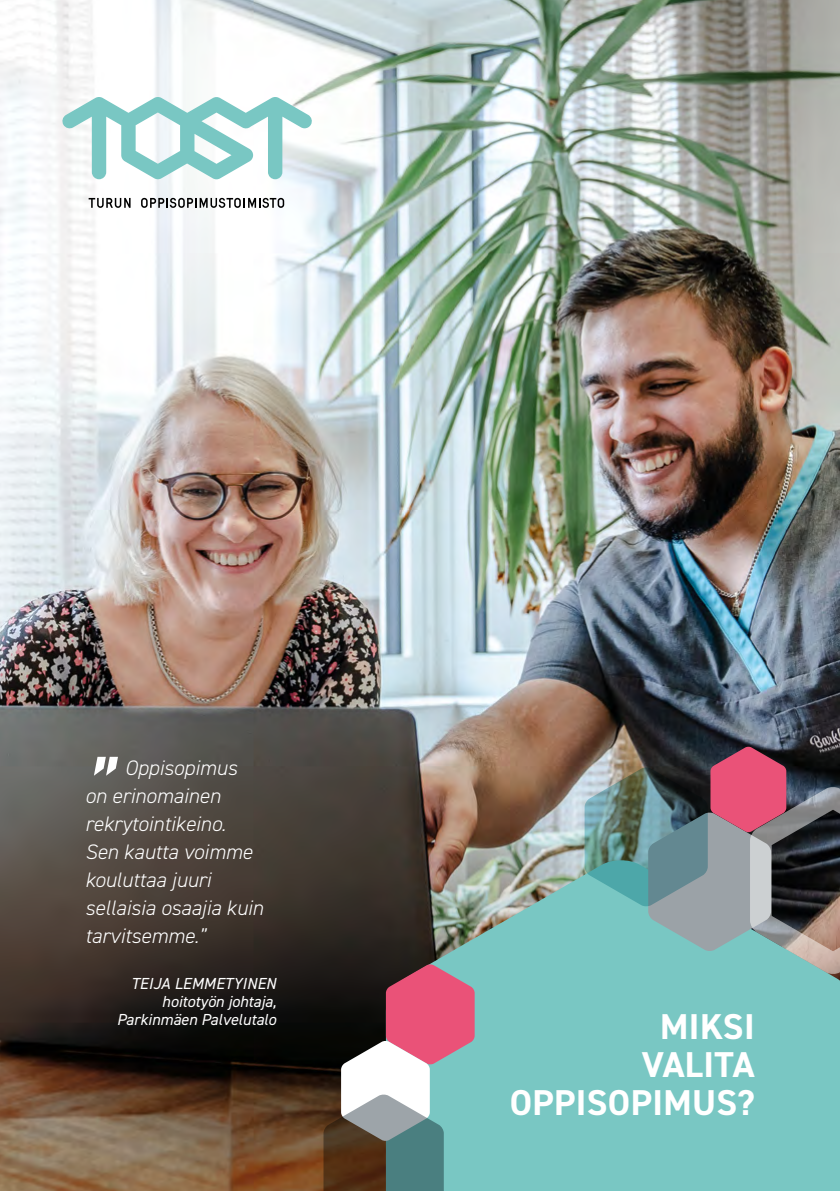
<style>
.page{position:relative;width:840px;height:1191px;background:#fff}
.page>*{position:absolute;margin:0;border:0;box-sizing:border-box;transform-origin:0 0}
.NOSTO{font:italic 600 70px "DIN2014";color:#fff}
.kansiotsikko_H1{font:700 36px/38px "DIN2014";letter-spacing:.01em;color:#fff;text-align:right}
.NOSTO-2{font:italic 300 21px/28px "DIN2014";color:#fff}
.sitaatin_sanoja{font:italic 16px "DIN2014";color:#fff}
</style>
<div class="page">
<img style="left:0;top:0;width:839px;height:1191px">
<svg style="left:61px;top:97px;width:251px;height:82px"></svg>
<svg style="left:89px;top:198px;width:41px;height:10px"></svg>
<svg style="left:141px;top:198px;width:143px;height:10px"></svg>
<svg style="left:385px;top:858px;width:454px;height:333px;fill:#79c7c3"></svg>
<img style="left:584px;top:746px;width:255px;height:228px">
<svg style="left:323px;top:964px;width:151px;height:227px"></svg>
<p class="NOSTO" style="left:85px;top:737px;width:29px">”</p>
<p class="NOSTO-2" style="left:85px;top:754px;width:180px;text-indent:40px">Oppisopimus on erinomainen rekrytointikeino.<br>Sen kautta voimme kouluttaa juuri sellaisia osaajia kuin tarvitsemme.”</p>
<p class="sitaatin_sanoja" style="left:131px;top:973px;width:146px">TEIJA LEMMETYINEN</p>
<p class="sitaatin_sanoja" style="left:162px;top:991px;width:116px">hoitotyön johtaja,</p>
<p class="sitaatin_sanoja" style="left:117px;top:1009px;width:161px">Parkinmäen Palvelutalo</p>
<p class="kansiotsikko_H1" style="left:660px;top:1007px;width:96px">MIKSI</p>
<p class="kansiotsikko_H1" style="left:509px;top:1045px;width:246px">VALITA<br>OPPISOPIMUS?</p>
</div>
